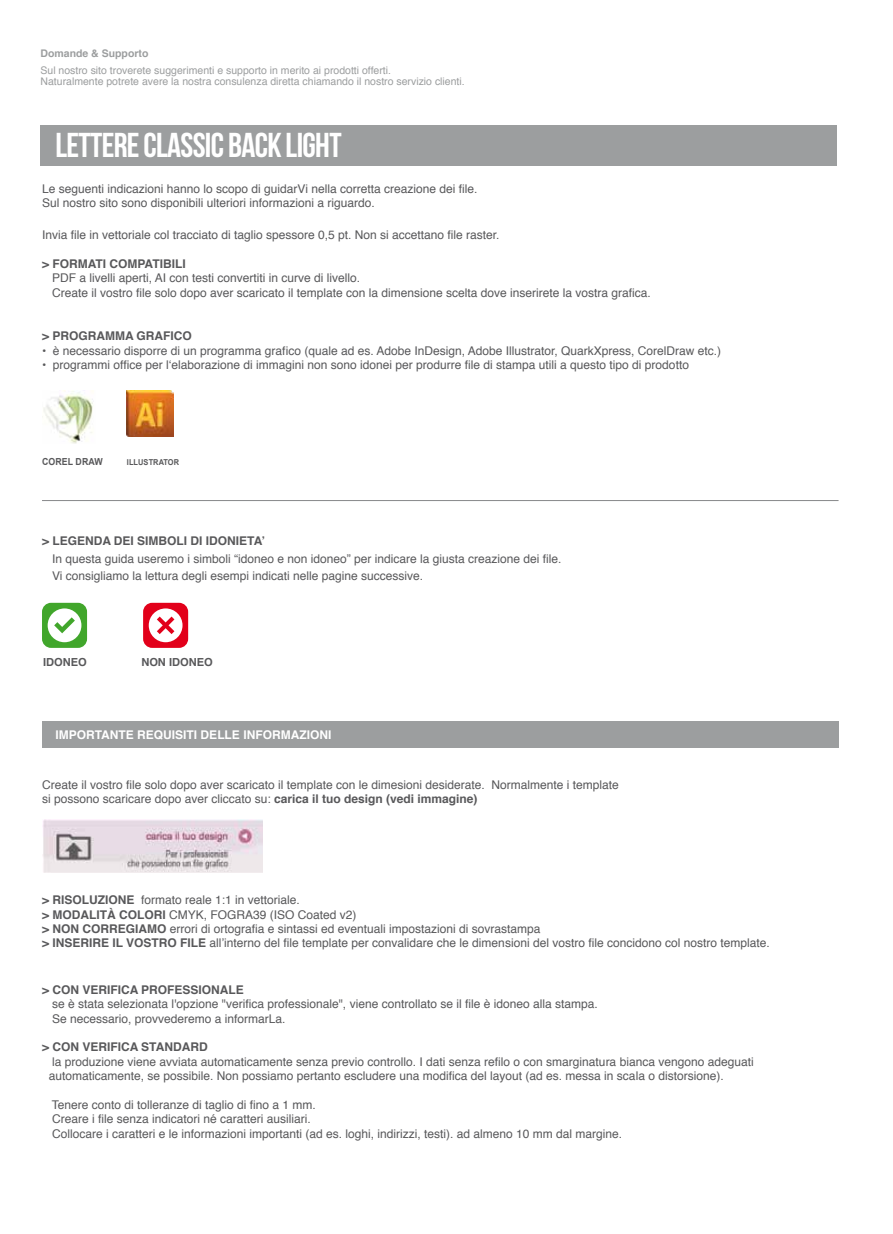
<style>
.page{position:relative;width:893px;height:1234px;background:#fff}
.page>*{position:absolute;margin:0;border:0;box-sizing:border-box;transform-origin:0 0}
.t1{font:34.5px "Bebas Neue";letter-spacing:-.02em;color:#fff}
.t2{font:12px/14.4px "Helvetica";color:#58585a}
.t3{font:700 12px "Helvetica";color:#58585a}
.t4{font:700 12px "Helvetica";color:#fff}
.t5{font:700 11.1px "Helvetica";color:#58585a}
.t6{font:10.5px/11.1px "Helvetica";color:#9c9e9f}
.t7{font:700 10.5px "Helvetica";color:#9c9e9f}
.t8{font:700 9.6px "Arial";letter-spacing:.01em;color:#58585a;scale:.91 1}
.t9{font:700 8.1px "Arial";letter-spacing:.01em;color:#58585a;scale:.91 1}
.s1{font-weight:700}
</style>
<div class="page">
<div style="left:41px;top:125px;width:796px;height:40px;background:#9c9e9f"></div>
<img style="left:42px;top:390px;width:51px;height:53px">
<img style="left:127px;top:390px;width:46px;height:47px">
<img style="left:42px;top:819px;width:220px;height:53px">
<svg style="left:42px;top:602px;width:45px;height:45px"></svg>
<svg style="left:143px;top:602px;width:45px;height:45px"></svg>
<div style="left:42px;top:721px;width:796px;height:26px;background:#9c9e9f"></div>
<hr style="left:42px;top:500px;width:796px;height:1px;background:#87888a">
<p class="t7" style="left:41px;top:44px;width:109px">Domande &amp; Supporto</p>
<p class="t6" style="left:41px;top:65px;width:426px">Sul nostro sito troverete suggerimenti e supporto in merito ai prodotti offerti.<br>Naturalmente potrete avere la nostra consulenza diretta chiamando il nostro servizio clienti.</p>
<h1 class="t1" style="left:56px;top:126px;width:288px">LETTERE CLASSIC BACK LIGHT</h1>
<p class="t2" style="left:42px;top:181px;width:437px">Le seguenti indicazioni hanno lo scopo di guidarVi nella corretta creazione dei file.<br>Sul nostro sito sono disponibili ulteriori informazioni a riguardo.</p>
<p class="t2" style="left:42px;top:228px;width:459px">Invia file in vettoriale col tracciato di taglio spessore 0,5 pt. Non si accettano file raster.</p>
<p class="t3" style="left:42px;top:254px;width:145px">&gt; FORMATI COMPATIBILI</p>
<p class="t2" style="left:52px;top:271px;width:600px">PDF a livelli aperti, AI con testi convertiti in curve di livello.<br>Create il vostro file solo dopo aver scaricato il template con la dimensione scelta dove inserirete la vostra grafica.</p>
<p class="t3" style="left:42px;top:326px;width:151px">&gt; PROGRAMMA GRAFICO</p>
<p class="t2" style="left:42px;top:343px;width:681px">• è necessario disporre di un programma grafico (quale ad es. Adobe InDesign, Adobe Illustrator, QuarkXpress, CorelDraw etc.)</p>
<p class="t2" style="left:42px;top:358px;width:648px">• programmi office per l‘elaborazione di immagini non sono idonei per produrre file di stampa utili a questo tipo di prodotto</p>
<p class="t8" style="left:42px;top:455px;width:68px">COREL DRAW</p>
<p class="t9" style="left:127px;top:456px;width:59px">ILLUSTRATOR</p>
<p class="t3" style="left:42px;top:531px;width:225px">&gt; LEGENDA DEI SIMBOLI DI IDONIETA’</p>
<p class="t2" style="left:52px;top:550px;width:511px;line-height:17.4px">In questa guida useremo i simboli “idoneo e non idoneo” per indicare la giusta creazione dei file.<br>Vi consigliamo la lettura degli esempi indicati nelle pagine successive.</p>
<p class="t5" style="left:43px;top:653px;width:45px">IDONEO</p>
<p class="t5" style="left:141px;top:653px;width:73px">NON IDONEO</p>
<p class="t4" style="left:56px;top:725px;width:277px">IMPORTANTE REQUISITI DELLE INFORMAZIONI</p>
<p class="t2" style="left:42px;top:777px;width:578px">Create il vostro file solo dopo aver scaricato il template con le dimesioni desiderate. Normalmente i template si possono scaricare dopo aver cliccato su: <span class="s1">carica il tuo design (vedi immagine)</span></p>
<p class="t2" style="left:42px;top:892px;width:729px"><span class="s1">&gt; RISOLUZIONE</span> formato reale 1:1 in vettoriale.<br><span class="s1">&gt; MODALITÀ COLORI</span> CMYK, FOGRA39 (ISO Coated v2)<br><span class="s1">&gt; NON CORREGIAMO</span> errori di ortografia e sintassi ed eventuali impostazioni di sovrastampa<br><span class="s1">&gt; INSERIRE IL VOSTRO FILE</span> all’interno del file template per convalidare che le dimensioni del vostro file concidono col nostro template.</p>
<p class="t3" style="left:42px;top:979px;width:203px">&gt; CON VERIFICA PROFESSIONALE</p>
<p class="t2" style="left:52px;top:996px;width:547px">se è stata selezionata l'opzione "verifica professionale", viene controllato se il file è idoneo alla stampa.<br>Se necessario, provvederemo a informarLa.</p>
<p class="t3" style="left:42px;top:1037px;width:167px">&gt; CON VERIFICA STANDARD</p>
<p class="t2" style="left:49px;top:1054px;width:707px">la produzione viene avviata automaticamente senza previo controllo. I dati senza refilo o con smarginatura bianca vengono adeguati automaticamente, se possibile. Non possiamo pertanto escludere una modifica del layout (ad es. messa in scala o distorsione).</p>
<p class="t2" style="left:52px;top:1097px;width:572px">Tenere conto di tolleranze di taglio di fino a 1 mm.<br>Creare i file senza indicatori né caratteri ausiliari.<br>Collocare i caratteri e le informazioni importanti (ad es. loghi, indirizzi, testi). ad almeno 10 mm dal margine.</p>
</div>
